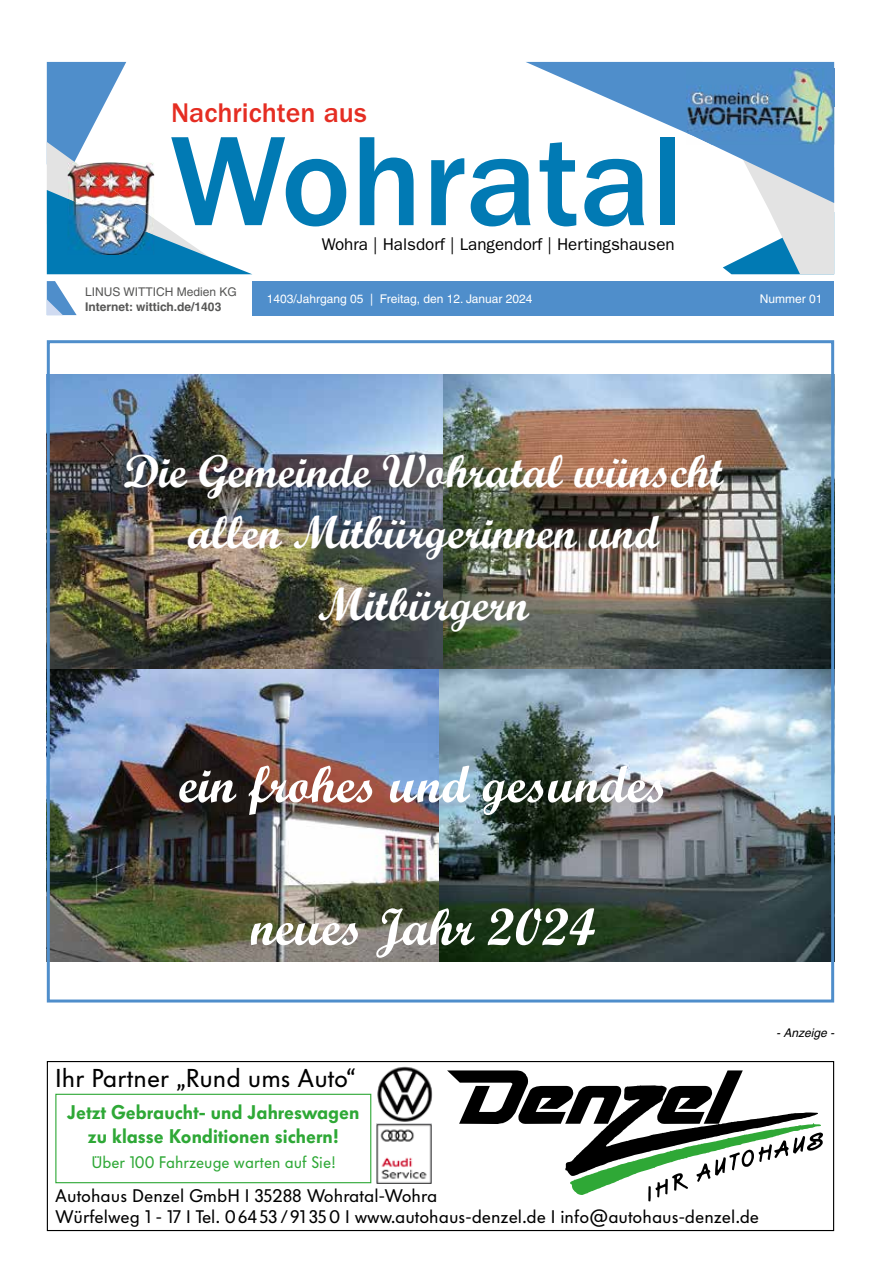
<style>
.page{position:relative;width:881px;height:1263px;background:#fff}
.page>*{position:absolute;margin:0;border:0;box-sizing:border-box;transform-origin:0 0}
.t1{font:500 131.85px "Franklin Gothic LT";color:#017ab4}
.t2{font:52.2px "Ndxvpn Script MT Bold";color:#fff}
.t3{font:46.5px/60.4px "Ndxvpn Script MT Bold";color:#fff;text-align:center}
.t4{font:500 27.9px "Franklin Gothic LT";color:#e52d22}
.t5{font:25.5px "VW Headline";color:#000}
.t6{font:900 19.5px/24px "VW Headline";color:#2ea836;text-align:center;scale:.96 1}
.t7{font:18px/21.6px "VW Headline";color:#000}
.t8{font:16.95px "Franklin Gothic LT";color:#000}
.t9{font:16.5px "VW Headline";color:#2ea836;scale:.96 1}
.t10{font:12px "Helvetica LT";color:#fff}
.t11{font:700 12px "Helvetica LT";color:#575756}
.t12{font:12px "Helvetica LT";color:#575756}
.t13{font:italic 12px "Helvetica LT";color:#000}
</style>
<div class="page">
<div style="left:252px;top:281px;width:581px;height:34px;background:#4f8ecb"></div>
<svg style="left:526px;top:62px;width:307px;height:212px"></svg>
<img style="left:686px;top:68px;width:147px;height:77px">
<svg style="left:47px;top:62px;width:205px;height:212px"></svg>
<img style="left:68px;top:163px;width:86px;height:36px">
<img style="left:68px;top:199px;width:86px;height:56px">
<svg style="left:47px;top:281px;width:30px;height:34px"></svg>
<img style="left:51px;top:668px;width:388px;height:293px">
<img style="left:439px;top:374px;width:390px;height:587px">
<img style="left:51px;top:374px;width:391px;height:294px">
<div style="left:47px;top:340px;width:786px;height:662px;border:3px solid #4f8ecb"></div>
<svg style="left:447px;top:1070px;width:375px;height:131px"></svg>
<svg style="left:570px;top:1123px;width:250px;height:72px"></svg>
<img style="left:377px;top:1124px;width:55px;height:60px">
<img style="left:377px;top:1066px;width:55px;height:56px">
<div style="left:55px;top:1094px;width:316px;height:89px;border:1px solid #2ea836"></div>
<div style="left:47px;top:1061px;width:786px;height:170px;border:1px solid #000"></div>
<h3 class="t4" style="left:171px;top:97px;width:197px">Nachrichten aus</h3>
<h1 class="t1" style="left:170px;top:108px;width:514px">Wohratal</h1>
<p class="t8" style="left:321px;top:235px;width:354px">Wohra | Halsdorf | Langendorf | Hertingshausen</p>
<p class="t12" style="left:85px;top:285px;width:153px">LINUS WITTICH Medien KG</p>
<p class="t11" style="left:85px;top:299px;width:138px">Internet: wittich.de/1403</p>
<p class="t10" style="left:267px;top:292px;width:267px">1403/Jahrgang 05 | Freitag, den 12. Januar 2024</p>
<p class="t10" style="left:759px;top:292px;width:64px">Nummer 01</p>
<h3 class="t3" style="left:123px;top:441px;width:601px">Die Gemeinde Wohratal wünscht allen Mitbürgerinnen und</h3>
<h3 class="t3" style="left:318px;top:573px;width:212px">Mitbürgern</h3>
<h2 class="t2" style="left:179px;top:752px;width:490px">ein frohes und gesundes</h2>
<h2 class="t2" style="left:250px;top:895px;width:347px">neues Jahr 2024</h2>
<h3 class="t5" style="left:55px;top:1063px;width:302px">Ihr Partner „Rund ums Auto“</h3>
<p class="t6" style="left:67px;top:1100px;width:306px">Jetzt Gebraucht- und Jahreswagen zu klasse Konditionen sichern!</p>
<p class="t9" style="left:91px;top:1153px;width:255px">Über 100 Fahrzeuge warten auf Sie!</p>
<p class="t7" style="left:55px;top:1185px;width:705px">Autohaus Denzel GmbH I 35288 Wohratal-Wohra<br>Würfelweg 1 - 17 I Tel. 0 64 53 / 91 35 0 I www.autohaus-denzel.de I info@autohaus-denzel.de</p>
<p class="t13" style="left:775px;top:1025px;width:60px">- Anzeige -</p>
</div>
